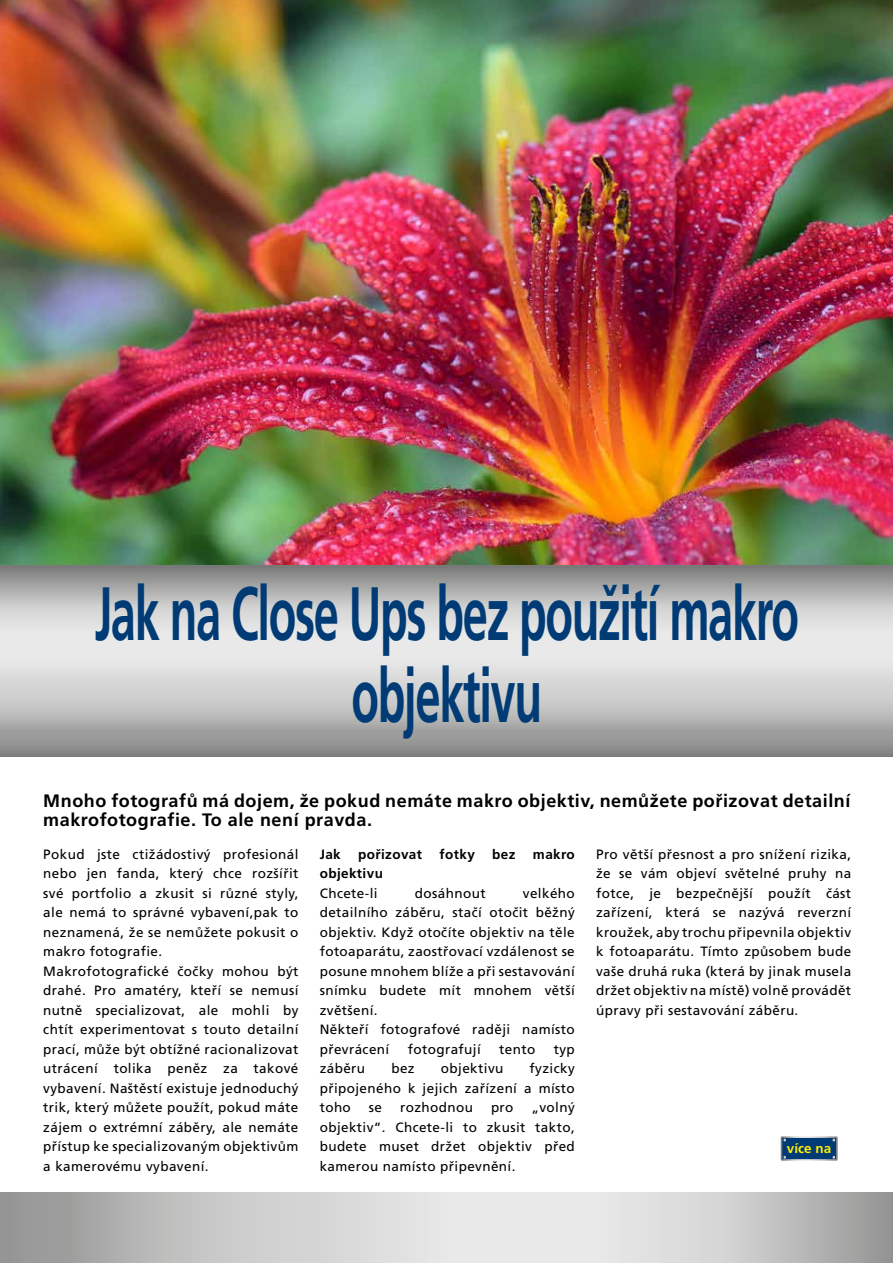
<style>
.page{position:relative;width:893px;height:1263px;background:#fff}
.page>*{position:absolute;margin:0;border:0;box-sizing:border-box;transform-origin:0 0}
.t1{font:700 75.45px/82.5px "Frutiger CE";letter-spacing:-.03em;color:#003b75;text-align:center;scale:.6 1}
.t2{font:700 18px/19.5px "Frutiger CE";letter-spacing:.03em;color:#000}
.t3{font:13.5px/19.5px "Frutiger CE";letter-spacing:.03em;color:#000;text-align:justify}
.t4{font:700 13.5px "Frutiger CE";letter-spacing:.03em;color:#000}
.t5{font:700 13.5px "Frutiger CE";color:#ffed00}
</style>
<div class="page">
<img style="left:0;top:0;width:893px;height:566px">
<svg style="left:0;top:566px;width:893px;height:191px;background:#c2c1c1"></svg>
<svg style="left:0;top:1193px;width:893px;height:70px;background:#cacaca"></svg>
<div style="left:781px;top:1137px;width:56px;height:23px;background:#003b75"></div>
<div style="left:781px;top:1136px;width:57px;height:25px;border:2px solid #fff"></div>
<h1 class="t1" style="left:95px;top:572px;width:1175px">Jak na Close Ups bez použití makro objektivu</h1>
<h2 class="t2" style="left:43px;top:791px;width:809px">Mnoho fotografů má dojem, že pokud nemáte makro objektiv, nemůžete pořizovat detailní makrofotografie. To ale není pravda.</h2>
<p class="t3" style="left:43px;top:844px;width:257px;text-align:left">Pokud jste ctižádostivý profesionál nebo jen fanda, který chce rozšířit své portfolio a zkusit si různé styly, ale nemá to správné vybavení,pak to neznamená, že se nemůžete pokusit o makro fotografie.<br>Makrofotografické čočky mohou být drahé. Pro amatéry, kteří se nemusí nutně specializovat, ale mohli by chtít experimentovat s touto detailní prací, může být obtížné racionalizovat utrácení tolika peněz za takové vybavení. Naštěstí existuje jednoduchý trik, který můžete použít, pokud máte zájem o extrémní záběry, ale nemáte přístup ke specializovaným objektivům a kamerovému vybavení.</p>
<p class="t4" style="left:320px;top:846px;width:23px">Jak</p>
<p class="t4" style="left:358px;top:846px;width:66px">pořizovat</p>
<p class="t4" style="left:439px;top:846px;width:37px">fotky</p>
<p class="t4" style="left:492px;top:846px;width:25px">bez</p>
<p class="t4" style="left:533px;top:846px;width:43px">makro</p>
<p class="t4" style="left:320px;top:866px;width:65px">objektivu</p>
<p class="t3" style="left:320px;top:883px;width:59px">Chcete-li</p>
<p class="t3" style="left:415px;top:883px;width:72px">dosáhnout</p>
<p class="t3" style="left:320px;top:883px;width:257px;text-align:left;text-indent:203px">velkého detailního záběru, stačí otočit běžný objektiv. Když otočíte objektiv na těle fotoaparátu, zaostřovací vzdálenost se posune mnohem blíže a při sestavování snímku budete mít mnohem větší zvětšení.<br>Někteří fotografové raději namísto převrácení</p>
<p class="t3" style="left:408px;top:1039px;width:75px">fotografují</p>
<p class="t3" style="left:499px;top:1039px;width:38px">tento</p>
<p class="t3" style="left:554px;top:1039px;width:23px">typ</p>
<p class="t3" style="left:320px;top:1059px;width:257px;text-indent:210px">fyzicky připojeného k jejich zařízení a místo toho</p>
<p class="t3" style="left:320px;top:1059px;width:47px">záběru</p>
<p class="t3" style="left:391px;top:1059px;width:25px">bez</p>
<p class="t3" style="left:441px;top:1059px;width:64px">objektivu</p>
<p class="t3" style="left:320px;top:1098px;width:257px;text-indent:212px">„volný objektiv“. Chcete-li to zkusit takto, budete muset držet objektiv před kamerou namísto připevnění.</p>
<p class="t3" style="left:369px;top:1098px;width:15px">se</p>
<p class="t3" style="left:400px;top:1098px;width:74px">rozhodnou</p>
<p class="t3" style="left:491px;top:1098px;width:24px">pro</p>
<p class="t3" style="left:596px;top:844px;width:257px">Pro větší přesnost a pro snížení rizika, že se vám objeví světelné pruhy na fotce, je bezpečnější použít část zařízení, která se nazývá reverzní kroužek, aby trochu připevnila objektiv k fotoaparátu. Tímto způsobem bude vaše druhá ruka (která by jinak musela držet objektiv na místě) volně provádět úpravy při sestavování záběru.</p>
<p class="t5" style="left:787px;top:1140px;width:46px">více na</p>
</div>
